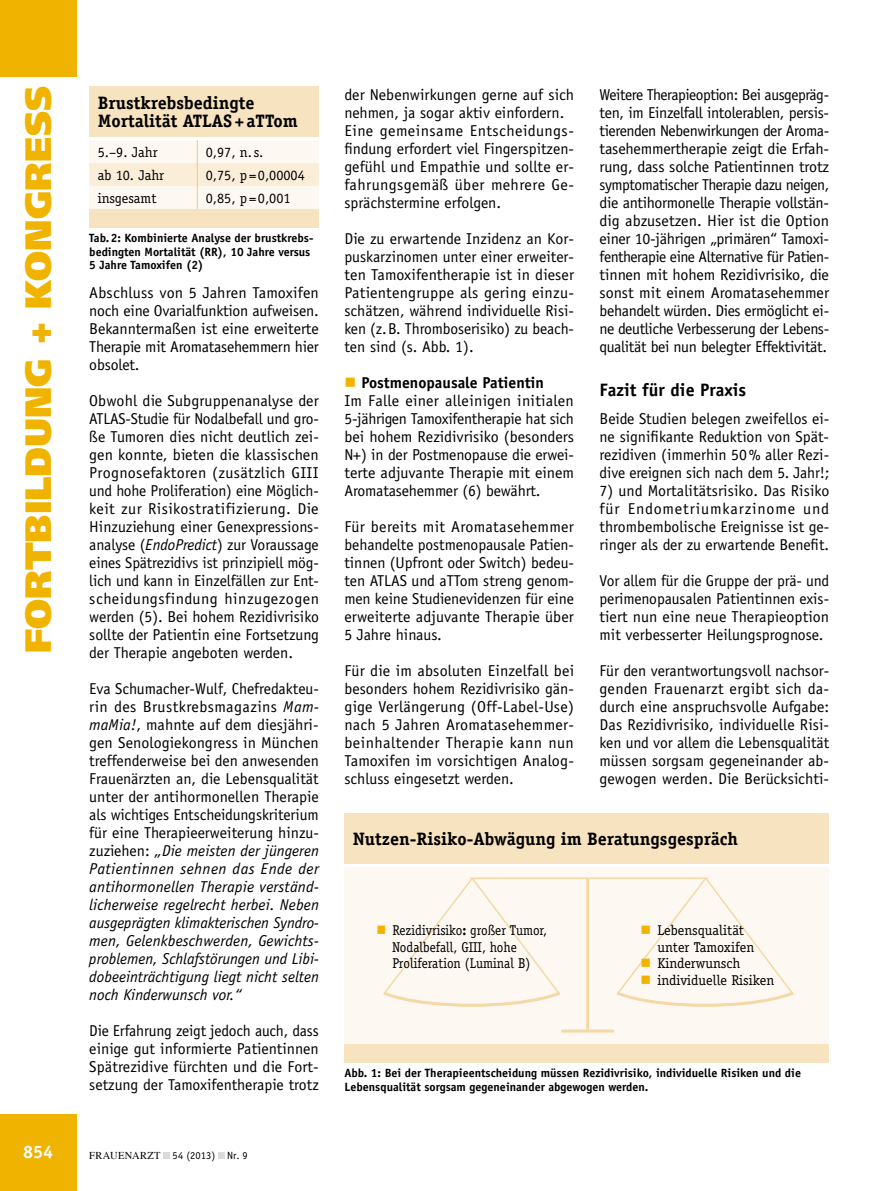
<style>
.page{position:relative;width:893px;height:1191px;background:#fff}
.page>*{position:absolute;margin:0;border:0;box-sizing:border-box;transform-origin:0 0}
.t1{font:900 36.75px "Frutiger LT Std";color:#f0b400}
.t2{font:700 18px/18px "Officina Serif Std";color:#000}
.t3{font:700 18px "Officina Sans Std";letter-spacing:.005em;color:#000}
.t4{font:700 18px "Officina Sans Std";color:#fff}
.t5{font:15.75px/18px "Officina Sans Std";color:#000;text-align:justify}
.t6{font:italic 15.75px/18px "Officina Sans Std";color:#000;text-align:justify}
.t7{font:700 15.75px "Officina Sans Std";color:#000}
.t8{font:14.25px/16.5px "Officina Serif Std";color:#000}
.t9{font:14.25px/16.5px "Officina Serif Std";color:#000;scale:.93 1}
.t10{font:700 12px/13.5px "Officina Sans Std";color:#000}
.t11{font:10.5px "Officina Sans Std";letter-spacing:.015em;color:#000}
.s1{font-style:italic}
.s2{font-style:normal}
.s3{font-family:"Times"}
.s4{font-weight:700}
</style>
<div class="page">
<div style="left:0;top:1114px;width:77px;height:77px;background:#f0b400"></div>
<div style="left:0;top:0;width:77px;height:77px;background:#f0b400"></div>
<svg style="left:89px;top:140px;width:230px;height:69px"></svg>
<div style="left:89px;top:87px;width:230px;height:50px;background:#f7e3bf"></div>
<div style="left:89px;top:209px;width:230px;height:18px;background:#f7e3bf"></div>
<div style="left:344px;top:866px;width:485px;height:183px;background:#fdf9f2"></div>
<div style="left:344px;top:813px;width:485px;height:50px;background:#f7e3bf"></div>
<div style="left:344px;top:1044px;width:485px;height:18px;background:#f7e3bf"></div>
<hr style="left:586px;top:877px;width:3px;height:155px;background:#f4d8a5">
<hr style="left:561px;top:1029px;width:53px;height:3px;background:#f4d8a5">
<hr style="left:470px;top:877px;width:238px;height:2px;background:#f4d8a5">
<svg style="left:163px;top:1152px;width:6px;height:6px"></svg>
<svg style="left:218px;top:1152px;width:6px;height:6px"></svg>
<svg style="left:383px;top:877px;width:180px;height:130px"></svg>
<svg style="left:614px;top:877px;width:180px;height:130px"></svg>
<h1 class="t1" style="left:16px;top:653px;width:568px;rotate:-90deg">FORTBILDUNG + KONGRESS</h1>
<p class="t2" style="left:98px;top:94px;width:201px">Brustkrebsbedingte<br>Mortalität ATLAS+aTTom</p>
<p class="t8" style="left:98px;top:144px;width:61px">5.–9. Jahr</p>
<p class="t8" style="left:206px;top:144px;width:59px">0,97, n.s.</p>
<p class="t8" style="left:98px;top:166px;width:68px">ab 10. Jahr</p>
<p class="t8" style="left:206px;top:166px;width:101px">0,75, p=0,00004</p>
<p class="t8" style="left:98px;top:189px;width:60px">insgesamt</p>
<p class="t8" style="left:206px;top:189px;width:86px">0,85, p=0,001</p>
<p class="t10" style="left:89px;top:231px;width:226px">Tab.2: Kombinierte Analyse der brustkrebs&shy;bedingten Mortalität (RR), 10 Jahre versus<br>5 Jahre Tamoxifen (2)</p>
<p class="t5" style="left:89px;top:284px;width:231px">Abschluss von 5 Jahren Tamoxifen noch eine Ovarialfunktion aufweisen.<br>Bekanntermaßen ist eine erweiterte Therapie mit Aromatasehemmern hier obsolet.</p>
<p class="t5" style="left:89px;top:392px;width:231px">Obwohl die Subgruppenanalyse der ATLAS-Studie für Nodalbefall und gro&shy;ße Tumoren dies nicht deutlich zei&shy;gen konnte, bieten die klassischen Prognosefaktoren (zusätzlich GIII und hohe Proliferation) eine Möglich&shy;keit zur Risikostratifizierung. Die Hinzuziehung einer Genexpressions&shy;analyse (<span class="s1">EndoPredict</span>) zur Voraussage eines Spätrezidivs ist prinzipiell mög&shy;lich und kann in Einzelfällen zur Ent&shy;scheidungsfindung hinzugezogen werden (5). Bei hohem Rezidivrisiko sollte der Patientin eine Fortsetzung der Therapie angeboten werden.</p>
<p class="t6" style="left:89px;top:680px;width:231px"><span class="s2">Eva Schumacher-Wulf, Chefredakteu&shy;rin des Brustkrebsmagazins</span> Mam&shy;maMia!<span class="s2">, mahnte auf dem diesjähri&shy;gen Senologiekongress in München treffenderweise bei den anwesenden Frauenärzten an, die Lebensqualität unter der antihormonellen Therapie als wichtiges Entscheidungskriterium für eine Therapieerweiterung hinzu&shy;zuziehen:</span> „Die meisten der jüngeren Patientinnen sehnen das Ende der antihormonellen Therapie verständ&shy;licherweise regelrecht herbei. Neben ausgeprägten klimakterischen Syndro&shy;men, Gelenkbeschwerden, Gewichts&shy;problemen, Schlafstörungen und Libi&shy;dobeeinträchtigung liegt nicht selten noch Kinderwunsch vor.“</p>
<p class="t5" style="left:89px;top:1022px;width:231px">Die Erfahrung zeigt jedoch auch, dass einige gut informierte Patientinnen Spätrezidive fürchten und die Fort&shy;setzung der Tamoxifentherapie trotz</p>
<p class="t4" style="left:23px;top:1140px;width:32px">854</p>
<p class="t11" style="left:89px;top:1149px;width:160px"><span class="s3">FRAUENARZT</span> 54 (2013) Nr. 9</p>
<p class="t5" style="left:344px;top:86px;width:231px;text-align:left">der Nebenwirkungen gerne auf sich nehmen, ja sogar aktiv einfordern.<br>Eine gemeinsame Entscheidungs&shy;findung erfordert viel Fingerspitzen&shy;gefühl und Empathie und sollte er&shy;fahrungsgemäß über mehrere Ge&shy;sprächstermine erfolgen.</p>
<p class="t5" style="left:344px;top:230px;width:231px">Die zu erwartende Inzidenz an Kor&shy;puskarzinomen unter einer erweiter&shy;ten Tamoxifentherapie ist in dieser Patientengruppe als gering einzu&shy;schätzen, während individuelle Risi&shy;ken (z.B. Thromboserisiko) zu beach&shy;ten sind (s. Abb. 1).</p>
<p class="t7" style="left:361px;top:373px;width:184px">Postmenopausale Patientin</p>
<p class="t5" style="left:344px;top:392px;width:231px">Im Falle einer alleinigen initialen 5-jährigen Tamoxifentherapie hat sich bei hohem Rezidivrisiko (besonders N+) in der Postmenopause die erwei&shy;terte adjuvante Therapie mit einem Aromatasehemmer (6) bewährt.</p>
<p class="t5" style="left:344px;top:518px;width:231px">Für bereits mit Aromatasehemmer behandelte postmenopausale Patien&shy;tinnen (Upfront oder Switch) bedeu&shy;ten ATLAS und aTTom streng genom&shy;men keine Studienevidenzen für eine erweiterte adjuvante Therapie über 5 Jahre hinaus.</p>
<p class="t5" style="left:344px;top:662px;width:231px">Für die im absoluten Einzelfall bei besonders hohem Rezidivrisiko gän&shy;gige Verlängerung (Off-Label-Use) nach 5 Jahren Aromatasehemmer&shy;beinhaltender Therapie kann nun Tamoxifen im vorsichtigen Analog&shy;schluss eingesetzt werden.</p>
<p class="t5" style="left:600px;top:86px;width:231px">Weitere Therapieoption: Bei ausgepräg&shy;ten, im Einzelfall intolerablen, persis&shy;tierenden Nebenwirkungen der Aroma&shy;tasehemmertherapie zeigt die Erfah&shy;rung, dass solche Patientinnen trotz symptomatischer Therapie dazu neigen, die antihormonelle Therapie vollstän&shy;dig abzusetzen. Hier ist die Option einer 10-jährigen „primären“ Tamoxi&shy;fentherapie eine Alternative für Patien&shy;tinnen mit hohem Rezidivrisiko, die sonst mit einem Aromatasehemmer behandelt würden. Dies ermöglicht ei&shy;ne deutliche Verbesserung der Lebens&shy;qualität bei nun belegter Effektivität.</p>
<p class="t3" style="left:600px;top:378px;width:148px">Fazit für die Praxis</p>
<p class="t5" style="left:600px;top:410px;width:231px">Beide Studien belegen zweifellos ei&shy;ne signifikante Reduktion von Spät&shy;rezidiven (immerhin 50% aller Rezi&shy;dive ereignen sich nach dem 5. Jahr!;</p>
<p class="t5" style="left:600px;top:482px;width:231px">7) und Mortalitätsrisiko. Das Risiko für Endometriumkarzinome und thrombembolische Ereignisse ist ge&shy;ringer als der zu erwartende Benefit.</p>
<p class="t5" style="left:600px;top:572px;width:231px">Vor allem für die Gruppe der prä- und perimenopausalen Patientinnen exis&shy;tiert nun eine neue Therapieoption mit verbesserter Heilungsprognose.</p>
<p class="t5" style="left:600px;top:662px;width:231px">Für den verantwortungsvoll nachsor&shy;genden Frauenarzt ergibt sich da&shy;durch eine anspruchsvolle Aufgabe:<br>Das Rezidivrisiko, individuelle Risi&shy;ken und vor allem die Lebensqualität müssen sorgsam gegeneinander ab&shy;gewogen werden. Die Berücksichti-</p>
<p class="t2" style="left:353px;top:829px;width:387px">Nutzen-Risiko-Abwägung im Beratungsgespräch</p>
<p class="t9" style="left:392px;top:922px;width:168px">Rezidivrisiko<span class="s4">:</span> großer Tumor,<br>Nodalbefall, GIII, hohe<br>Proliferation (Luminal B)</p>
<p class="t8" style="left:657px;top:922px;width:118px">Lebensqualität unter Tamoxifen<br>Kinderwunsch individuelle Risiken</p>
<p class="t10" style="left:344px;top:1066px;width:458px">Abb. 1: Bei der Therapieentscheidung müssen Rezidivrisiko, individuelle Risiken und die<br>Lebensqualität sorgsam gegeneinander abgewogen werden.</p>
</div>
